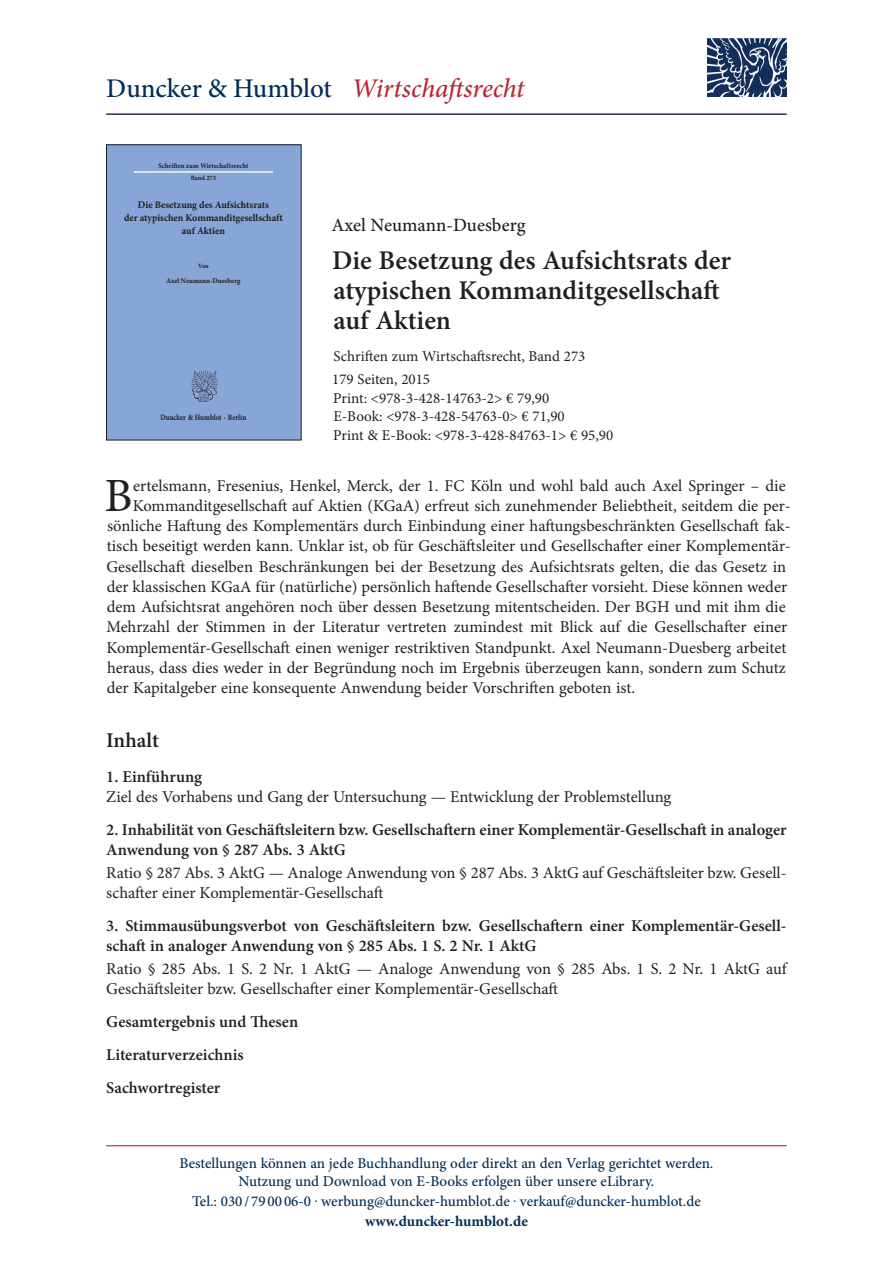
<style>
.page{position:relative;width:893px;height:1263px;background:#fff}
.page>*{position:absolute;margin:0;border:0;box-sizing:border-box;transform-origin:0 0}
.t1{font:47.7px "Minion Pro";color:#231f20}
.t2{font:600 27px/30px "Minion Pro";color:#231f20}
.t3{font:italic 500 27px "Minion Pro";letter-spacing:-.01em;color:#b72837}
.t4{font:600 21px "Minion Pro";color:#231f20}
.t5{font:500 18.75px "Minion Pro";color:#231f20}
.t6{font:16.5px/20.2px "Minion Pro";color:#231f20}
.t7{font:600 16.5px/20.2px "Minion Pro";color:#231f20}
.t8{font:500 15px/18px "Minion Pro";color:#002d56;text-align:center}
.t9{font:15px/18.8px "Minion Pro";color:#231f20}
.t10{font:700 15px "Minion Pro";color:#002d56}
.t11{font:700 10.2px/13px "Minion Pro";letter-spacing:-.005em;color:#231f20;text-align:center}
.t12{font:700 8.1px "Minion Pro";letter-spacing:-.005em;color:#231f20;scale:.86 1}
.t13{font:700 7.2px "Minion Pro";color:#231f20}
.t14{font:700 7.05px "Minion Pro";letter-spacing:.005em;color:#231f20;scale:.96 1}
.t15{font:700 6.6px "Minion Pro";color:#231f20}
.t16{font:700 6.45px "Minion Pro";color:#231f20}
.s1{font-style:normal;color:#002d56}
</style>
<div class="page">
<hr style="left:106px;top:1145px;width:681px;height:1px;background:#b72837">
<div style="left:106px;top:145px;width:195px;height:295px;background:#87a5d6"></div>
<hr style="left:134px;top:171px;width:139px;height:2px;background:#fff">
<img style="left:191px;top:370px;width:27px;height:32px">
<div style="left:106px;top:145px;width:195px;height:295px;border:1px solid #231f20"></div>
<img style="left:707px;top:38px;width:79px;height:59px">
<hr style="left:106px;top:114px;width:681px;height:1px;background:#002d56">
<h2 class="t3" style="left:106px;top:70px;width:420px"><span class="s1">Duncker &amp; Humblot</span> Wirtschaftsrecht</h2>
<p class="t14" style="left:158px;top:161px;width:95px">Schriften zum Wirtschaftsrecht</p>
<p class="t15" style="left:191px;top:173px;width:27px">Band 273</p>
<p class="t11" style="left:124px;top:198px;width:160px">Die Besetzung des Aufsichtsrats<br>der atypischen Kommanditgesellschaft auf Aktien</p>
<p class="t16" style="left:198px;top:262px;width:12px">Von</p>
<p class="t13" style="left:166px;top:276px;width:76px">Axel Neumann-Duesberg</p>
<p class="t12" style="left:160px;top:411px;width:102px">Duncker &amp; Humblot · Berlin</p>
<p class="t5" style="left:332px;top:212px;width:195px">Axel Neumann-Duesberg</p>
<h2 class="t2" style="left:332px;top:246px;width:400px">Die Besetzung des Aufsichtsrats der atypischen Kommanditgesellschaft auf Aktien</h2>
<p class="t9" style="left:332px;top:345px;width:255px;line-height:23px">Schriften zum Wirtschaftsrecht, Band 273<br>179 Seiten, 2015</p>
<p class="t9" style="left:333px;top:389px;width:282px">Print: &lt;978-3-428-14763-2&gt; € 79,90<br>E-Book: &lt;978-3-428-54763-0&gt; € 71,90<br>Print &amp; E-Book: &lt;978-3-428-84763-1&gt; € 95,90</p>
<h1 class="t1" style="left:105px;top:464px;width:30px">B</h1>
<p class="t6" style="left:133px;top:475px;width:654px">ertelsmann, Fresenius, Henkel, Merck, der 1. FC Köln und wohl bald auch Axel Springer – die</p>
<p class="t6" style="left:133px;top:495px;width:659px">Kommanditgesellschaft auf Aktien (KGaA) erfreut sich zunehmender Beliebtheit, seitdem die per-</p>
<p class="t6" style="left:107px;top:516px;width:685px">sönliche Haftung des Komplementärs durch Einbindung einer haftungsbeschränkten Gesellschaft fak-</p>
<p class="t6" style="left:107px;top:536px;width:685px">tisch beseitigt werden kann. Unklar ist, ob für Geschäftsleiter und Gesellschafter einer Komplementär-</p>
<p class="t6" style="left:106px;top:556px;width:681px">Gesellschaft dieselben Beschränkungen bei der Besetzung des Aufsichtsrats gelten, die das Gesetz in</p>
<p class="t6" style="left:107px;top:576px;width:682px">der klassischen KGaA für (natürliche) persönlich haftende Gesellschafter vorsieht. Diese können weder</p>
<p class="t6" style="left:107px;top:597px;width:680px">dem Aufsichtsrat angehören noch über dessen Besetzung mitentscheiden. Der BGH und mit ihm die</p>
<p class="t6" style="left:106px;top:617px;width:682px">Mehrzahl der Stimmen in der Literatur vertreten zumindest mit Blick auf die Gesellschafter einer</p>
<p class="t6" style="left:106px;top:637px;width:681px">Komplementär-Gesellschaft einen weniger restriktiven Standpunkt. Axel Neumann-Duesberg arbeitet</p>
<p class="t6" style="left:107px;top:657px;width:680px">heraus, dass dies weder in der Begründung noch im Ergebnis überzeugen kann, sondern zum Schutz</p>
<p class="t6" style="left:107px;top:678px;width:530px">der Kapitalgeber eine konsequente Anwendung beider Vorschriften geboten ist.</p>
<p class="t4" style="left:106px;top:725px;width:54px">Inhalt</p>
<p class="t7" style="left:106px;top:766px;width:97px">1. Einführung</p>
<p class="t6" style="left:106px;top:787px;width:567px">Ziel des Vorhabens und Gang der Untersuchung — Entwicklung der Problemstellung</p>
<p class="t7" style="left:106px;top:819px;width:682px">2. Inhabilität von Geschäftsleitern bzw. Gesellschaftern einer Komplementär-Gesellschaft in analoger<br>Anwendung von § 287 Abs. 3 AktG</p>
<p class="t6" style="left:106px;top:862px;width:682px">Ratio § 287 Abs. 3 AktG — Analoge Anwendung von § 287 Abs. 3 AktG auf Geschäftsleiter bzw. Gesell&shy;schafter einer Komplementär-Gesellschaft</p>
<p class="t7" style="left:106px;top:915px;width:682px">3. Stimmausübungsverbot von Geschäftsleitern bzw. Gesellschaftern einer Komplementär-Gesell&shy;schaft in analoger Anwendung von § 285 Abs. 1 S. 2 Nr. 1 AktG</p>
<p class="t6" style="left:106px;top:958px;width:682px">Ratio § 285 Abs. 1 S. 2 Nr. 1 AktG — Analoge Anwendung von § 285 Abs. 1 S. 2 Nr. 1 AktG auf<br>Geschäftsleiter bzw. Gesellschafter einer Komplementär-Gesellschaft</p>
<p class="t7" style="left:106px;top:1005px;width:193px;line-height:33px">Gesamtergebnis und Thesen<br>Literaturverzeichnis<br>Sachwortregister</p>
<p class="t8" style="left:179px;top:1154px;width:535px">Bestellungen können an jede Buchhandlung oder direkt an den Verlag gerichtet werden.<br>Nutzung und Download von E-Books erfolgen über unsere eLibrary.</p>
<p class="t8" style="left:192px;top:1192px;width:510px">Tel.: 030 / 79 00 06-0 . werbung@duncker-humblot.de . verkauf@duncker-humblot.de</p>
<p class="t10" style="left:365px;top:1210px;width:164px">www.duncker-humblot.de</p>
</div>
